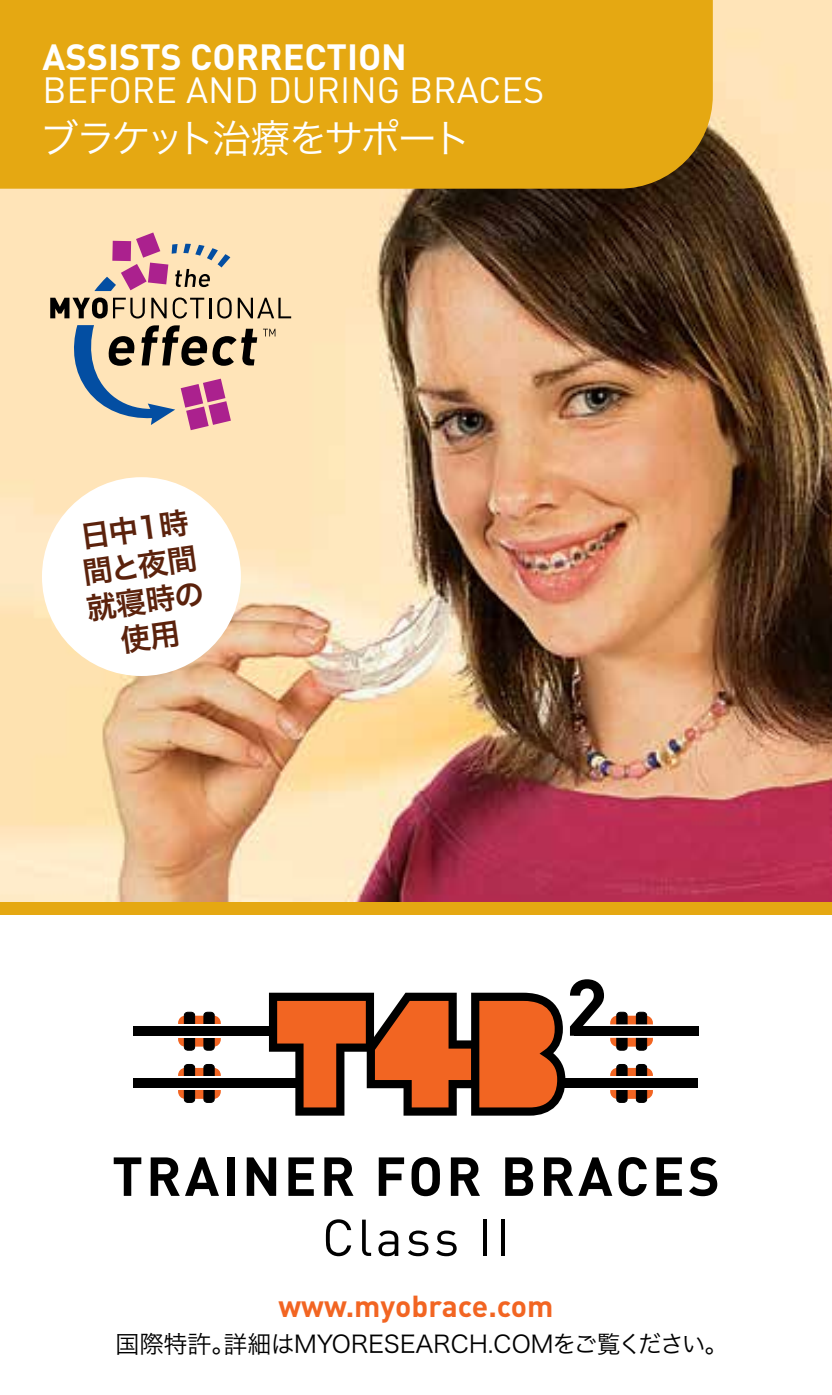
<style>
.page{position:relative;width:832px;height:1395px;background:#fff}
.page>*{position:absolute;margin:0;border:0;box-sizing:border-box;transform-origin:0 0}
.t1{font:700 54px "DIN Pro";letter-spacing:.06em;color:#000}
.t2{font:51px "DIN Pro";letter-spacing:.06em;color:#000}
.t3{font:39px "Hiragino Sans W3";letter-spacing:-.09em;color:#fff}
.t4{font:36px "DIN Pro";color:#fff}
.t5{font:700 36px "DIN Pro";color:#fff}
.t6{font:700 30px "DIN Pro";color:#f26522}
.t7{font:30px/36px "Hiragino Sans W6";color:#5b220c;text-align:center}
.t8{font:24px "Hiragino Sans W3";color:#000}
</style>
<div class="page">
<img style="left:1px;top:0;width:830px;height:901px">
<div style="left:0;top:901px;width:831px;height:13px;background:#e5a812"></div>
<svg style="left:0;top:0;width:1px;height:908px"></svg>
<div style="left:0;top:0;width:712px;height:189px;background:#e5a812"></div>
<div style="left:42px;top:477px;width:199px;height:199px;background:#fff;border-radius:50%"></div>
<hr style="left:0;top:638px;width:1px;height:221px;background:#fff">
<svg style="left:178px;top:1015px;width:43px;height:31px"></svg>
<div style="left:184px;top:1012px;width:10px;height:38px;background:#000;border-radius:3px"></div>
<div style="left:184px;top:1012px;width:11px;height:38px;border:1px solid #000;border-radius:3px"></div>
<div style="left:204px;top:1012px;width:10px;height:38px;background:#000;border-radius:3px"></div>
<div style="left:204px;top:1012px;width:10px;height:38px;border:1px solid #000;border-radius:3px"></div>
<svg style="left:178px;top:1068px;width:43px;height:31px"></svg>
<div style="left:184px;top:1064px;width:10px;height:38px;background:#000;border-radius:3px"></div>
<div style="left:184px;top:1064px;width:11px;height:38px;border:1px solid #000;border-radius:3px"></div>
<div style="left:204px;top:1064px;width:10px;height:38px;background:#000;border-radius:3px"></div>
<div style="left:204px;top:1064px;width:10px;height:38px;border:1px solid #000;border-radius:3px"></div>
<div style="left:133px;top:1024px;width:138px;height:14px;background:#fff"></div>
<div style="left:133px;top:1026px;width:138px;height:10px;background:#000"></div>
<div style="left:133px;top:1076px;width:166px;height:14px;background:#fff"></div>
<div style="left:133px;top:1078px;width:166px;height:10px;background:#000"></div>
<svg style="left:269px;top:979px;width:429px;height:136px"></svg>
<svg style="left:50px;top:232px;width:241px;height:198px;background:#d4baa2"></svg>
<h3 class="t5" style="left:43px;top:29px;width:366px">ASSISTS CORRECTION</h3>
<h3 class="t4" style="left:43px;top:63px;width:503px">BEFORE AND DURING BRACES</h3>
<h3 class="t3" style="left:40px;top:104px;width:433px">ブラケット治療をサポート</h3>
<p class="t7" style="left:74px;top:519px;width:120px;rotate:-8deg">日中1時間と夜間就寝時の使用</p>
<h1 class="t1" style="left:112px;top:1134px;width:609px">TRAINER FOR BRACES</h1>
<h2 class="t2" style="left:322px;top:1198px;width:189px">Class II</h2>
<p class="t6" style="left:278px;top:1282px;width:276px">www.myobrace.com</p>
<p class="t8" style="left:115px;top:1322px;width:614px">国際特許。詳細はMYORESEARCH.COMをご覧ください。</p>
</div>
